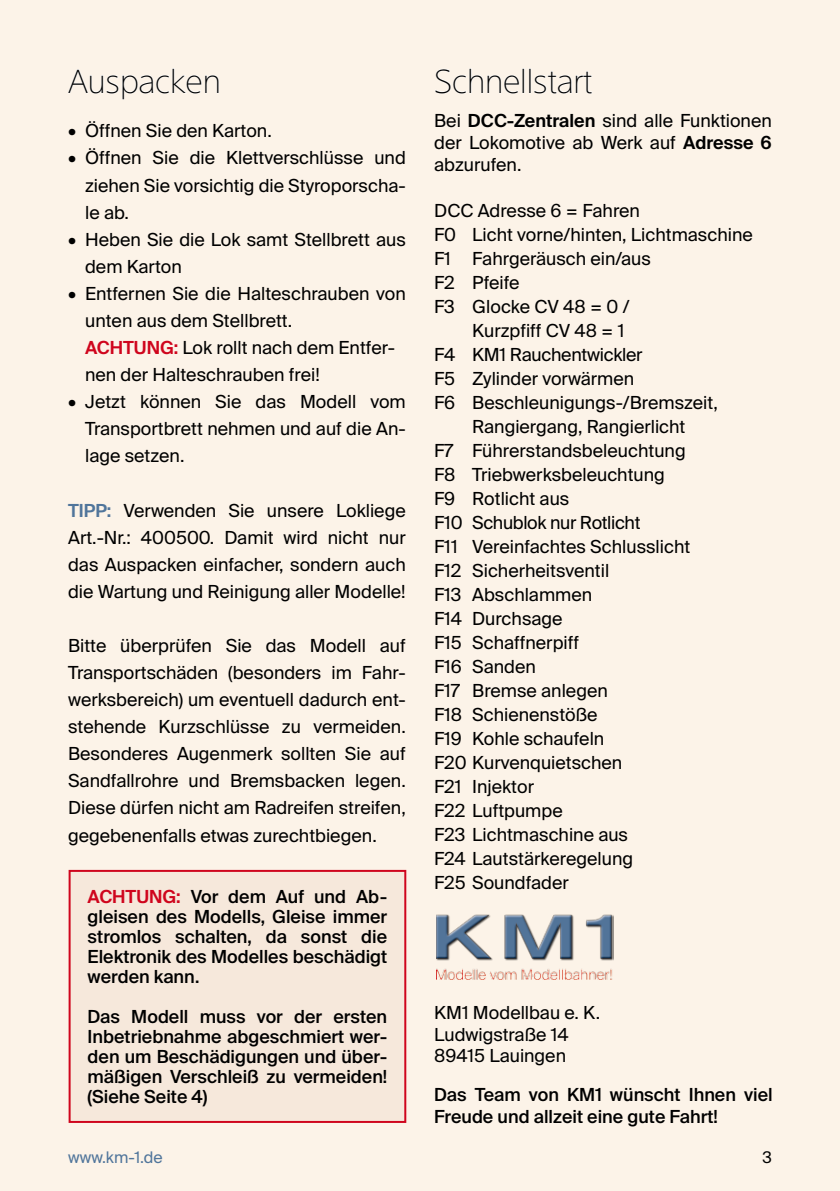
<style>
.page{position:relative;width:840px;height:1191px;background:#fff}
.page>*{position:absolute;margin:0;border:0;box-sizing:border-box;transform-origin:0 0}
.t1{font:100 32px "Suisse Sign";color:#000}
.t2{font:18px/27px "Suisse Intl";color:#000;text-align:justify}
.t3{font:500 18px/20px "Suisse Intl";color:#000;text-align:justify}
.t4{font:18px "Suisse Intl";letter-spacing:-.02em;color:#000}
.t5{font:16px "Suisse Intl";letter-spacing:.005em;color:#50759b}
.t6{font:16px "Suisse Intl";color:#000}
.s1{font-weight:600;color:#cf051d}
.s2{font-weight:600;color:#50759b}
.s3{font-weight:600}
</style>
<div class="page">
<div style="left:0;top:0;width:839px;height:1191px;background:#fcf3e8"></div>
<svg style="left:68px;top:68px;width:151px;height:32px"></svg>
<svg style="left:435px;top:68px;width:84px;height:26px"></svg>
<div style="left:522px;top:69px;width:2px;height:24px;border:1px solid #fff"></div>
<svg style="left:529px;top:69px;width:63px;height:25px"></svg>
<div style="left:70px;top:871px;width:335px;height:251px;background:#f6e8db"></div>
<div style="left:69px;top:870px;width:337px;height:253px;border:2px solid #cf051d"></div>
<img style="left:436px;top:914px;width:177px;height:66px">
<h1 class="t1" style="left:68px;top:63px;width:154px">Auspacken</h1>
<p class="t2" style="left:68px;top:118px;width:203px">• Öffnen Sie den Karton.</p>
<p class="t2" style="left:85px;top:145px;width:322px;text-indent:-17px">• Öffnen Sie die Klettverschlüsse und ziehen Sie vorsichtig die Styroporscha&shy;le ab.</p>
<p class="t2" style="left:85px;top:226px;width:322px;text-indent:-17px">• Heben Sie die Lok samt Stellbrett aus dem Karton</p>
<p class="t2" style="left:85px;top:280px;width:322px;text-align:left;text-indent:-17px">• Entfernen Sie die Halteschrauben von unten aus dem Stellbrett.<br><span class="s1">ACHTUNG:</span> Lok rollt nach dem Entfer&shy;nen der Halteschrauben frei!</p>
<p class="t2" style="left:85px;top:388px;width:322px;text-indent:-17px">• Jetzt können Sie das Modell vom Transportbrett nehmen und auf die An&shy;lage setzen.</p>
<p class="t2" style="left:68px;top:497px;width:339px"><span class="s2">TIPP:</span> Verwenden Sie unsere Lokliege Art.-Nr.: 400500. Damit wird nicht nur das Auspacken einfacher, sondern auch die Wartung und Reinigung aller Modelle!</p>
<p class="t2" style="left:68px;top:632px;width:339px;text-align:left">Bitte überprüfen Sie das Modell auf Transportschäden (besonders im Fahr&shy;werksbereich) um eventuell dadurch ent&shy;stehende Kurzschlüsse zu vermeiden.<br>Besonderes Augenmerk sollten Sie auf Sandfallrohre und Bremsbacken legen.<br>Diese dürfen nicht am Radreifen streifen, gegebenenfalls etwas zurechtbiegen.</p>
<h1 class="t1" style="left:434px;top:63px;width:160px">Schnellstart</h1>
<p class="t2" style="left:434px;top:110px;width:339px;line-height:22px">Bei <span class="s3">DCC-Zentralen</span> sind alle Funktionen der Lokomotive ab Werk auf <span class="s3">Adresse 6 </span>abzurufen.</p>
<p class="t2" style="left:434px;top:197px;width:207px">DCC Adresse 6 = Fahren</p>
<p class="t2" style="left:434px;top:221px;width:320px">F0 Licht vorne/hinten, Lichtmaschine</p>
<p class="t2" style="left:434px;top:245px;width:218px">F1 Fahrgeräusch ein/aus</p>
<p class="t2" style="left:434px;top:269px;width:87px">F2 Pfeife</p>
<p class="t2" style="left:434px;top:293px;width:197px">F3 Glocke CV 48 = 0 /</p>
<p class="t2" style="left:472px;top:317px;width:154px">Kurzpfiff CV 48 = 1</p>
<p class="t2" style="left:434px;top:341px;width:210px">F4 KM1 Rauchentwickler</p>
<p class="t2" style="left:434px;top:365px;width:201px">F5 Zylinder vorwärmen</p>
<p class="t2" style="left:434px;top:389px;width:285px">F6 Beschleunigungs-/Bremszeit,</p>
<p class="t2" style="left:472px;top:413px;width:215px">Rangiergang, Rangierlicht</p>
<p class="t2" style="left:434px;top:437px;width:253px">F7 Führerstandsbeleuchtung</p>
<p class="t2" style="left:434px;top:461px;width:232px">F8 Triebwerksbeleuchtung</p>
<p class="t2" style="left:434px;top:485px;width:137px">F9 Rotlicht aus</p>
<p class="t4" style="left:434px;top:512px;width:208px">F10 Schublok nur Rotlicht</p>
<p class="t2" style="left:434px;top:533px;width:257px">F11 Vereinfachtes Schlusslicht</p>
<p class="t2" style="left:434px;top:557px;width:176px">F12 Sicherheitsventil</p>
<p class="t2" style="left:434px;top:581px;width:159px">F13 Abschlammen</p>
<p class="t2" style="left:434px;top:605px;width:130px">F14 Durchsage</p>
<p class="t2" style="left:434px;top:629px;width:146px">F15 Schaffnerpiff</p>
<p class="t2" style="left:434px;top:653px;width:103px">F16 Sanden</p>
<p class="t2" style="left:434px;top:677px;width:175px">F17 Bremse anlegen</p>
<p class="t2" style="left:434px;top:701px;width:165px">F18 Schienenstöße</p>
<p class="t2" style="left:434px;top:725px;width:171px">F19 Kohle schaufeln</p>
<p class="t2" style="left:434px;top:749px;width:189px">F20 Kurvenquietschen</p>
<p class="t2" style="left:434px;top:773px;width:101px">F21 Injektor</p>
<p class="t2" style="left:434px;top:797px;width:130px">F22 Luftpumpe</p>
<p class="t2" style="left:434px;top:821px;width:195px">F23 Lichtmaschine aus</p>
<p class="t2" style="left:434px;top:845px;width:200px">F24 Lautstärkeregelung</p>
<p class="t2" style="left:434px;top:869px;width:136px">F25 Soundfader</p>
<p class="t3" style="left:88px;top:886px;width:301px"><span class="s1">ACHTUNG:</span> Vor dem Auf und Ab&shy;gleisen des Modells, Gleise immer stromlos schalten, da sonst die Elektronik des Modelles beschädigt werden kann.</p>
<p class="t3" style="left:88px;top:1006px;width:301px">Das Modell muss vor der ersten Inbetriebnahme abgeschmiert wer&shy;den um Beschädigungen und über&shy;mäßigen Verschleiß zu vermeiden! (Siehe Seite 4)</p>
<p class="t2" style="left:434px;top:1002px;width:165px;line-height:21.6px;text-align:left">KM1 Modellbau e. K.<br>Ludwigstraße 14<br>89415 Lauingen</p>
<p class="t3" style="left:434px;top:1084px;width:340px;line-height:21.6px">Das Team von KM1 wünscht Ihnen viel<br>Freude und allzeit eine gute Fahrt!</p>
<p class="t5" style="left:68px;top:1148px;width:96px">www.km-1.de</p>
<p class="t6" style="left:762px;top:1148px;width:11px">3</p>
</div>
